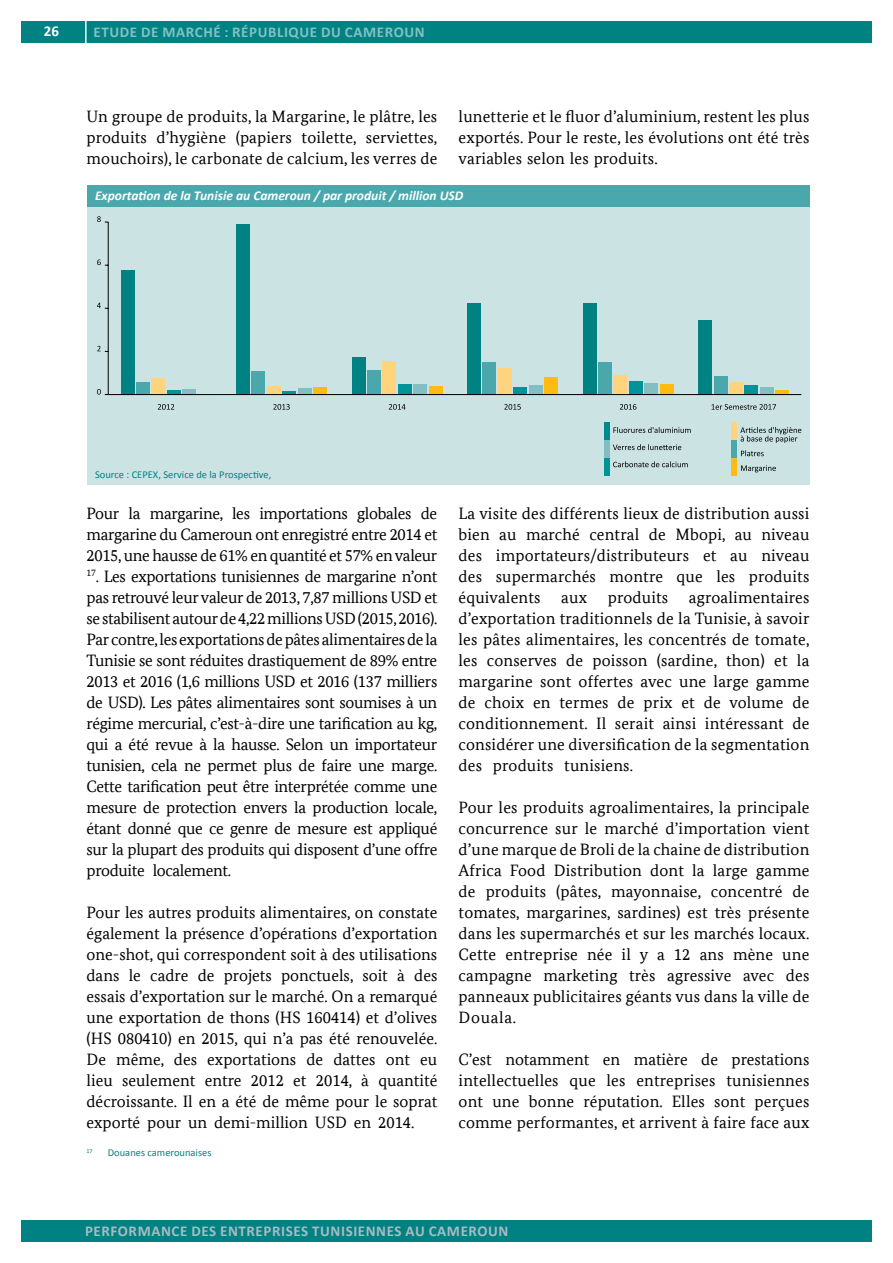
<style>
.page{position:relative;width:893px;height:1263px;background:#fff}
.page>*{position:absolute;margin:0;border:0;box-sizing:border-box;transform-origin:0 0}
.t1{font:16.5px/21px "Bundes Serif Office T";letter-spacing:.01em;color:#000;text-align:justify}
.t2{font:700 15px "Calibri";letter-spacing:.04em;color:#abbac3}
.t3{font:700 15px "Calibri";letter-spacing:.04em;color:#85c0c3}
.t4{font:700 15px "Calibri";color:#fff}
.t5{font:italic 700 13.5px "Calibri";color:#fff}
.t6{font:10.5px "Calibri";color:#008283}
.t7{font:6.15px "Calibri";color:#008283}
</style>
<div class="page">
<div style="left:21px;top:21px;width:851px;height:22px;background:#008283"></div>
<div style="left:21px;top:1220px;width:851px;height:22px;background:#008283"></div>
<hr style="left:85px;top:17px;width:2px;height:30px;background:#fff">
<div style="left:87px;top:185px;width:722px;height:299px;background:#cbe3e3"></div>
<div style="left:87px;top:185px;width:722px;height:21px;background:#4aa8ac"></div>
<hr style="left:108px;top:222px;width:1px;height:173px;background:#000">
<svg style="left:97px;top:389px;width:11px;height:6px"></svg>
<svg style="left:97px;top:346px;width:11px;height:6px"></svg>
<svg style="left:97px;top:303px;width:11px;height:6px"></svg>
<svg style="left:97px;top:259px;width:11px;height:7px"></svg>
<svg style="left:97px;top:216px;width:11px;height:7px"></svg>
<div style="left:313px;top:387px;width:14px;height:8px;background:#febc11"></div>
<div style="left:429px;top:386px;width:13px;height:9px;background:#febc11"></div>
<div style="left:544px;top:377px;width:14px;height:18px;background:#febc11"></div>
<div style="left:660px;top:384px;width:13px;height:11px;background:#febc11"></div>
<div style="left:775px;top:390px;width:14px;height:5px;background:#febc11"></div>
<div style="left:182px;top:389px;width:14px;height:6px;background:#83bec2"></div>
<div style="left:298px;top:388px;width:14px;height:7px;background:#83bec2"></div>
<div style="left:413px;top:384px;width:14px;height:11px;background:#83bec2"></div>
<div style="left:529px;top:385px;width:14px;height:10px;background:#83bec2"></div>
<div style="left:644px;top:383px;width:14px;height:12px;background:#83bec2"></div>
<div style="left:760px;top:387px;width:14px;height:8px;background:#83bec2"></div>
<div style="left:167px;top:390px;width:14px;height:5px;background:#009397"></div>
<hr style="left:282px;top:392px;width:14px;height:3px;background:#009397">
<div style="left:398px;top:384px;width:14px;height:11px;background:#009397"></div>
<div style="left:513px;top:387px;width:14px;height:8px;background:#009397"></div>
<div style="left:629px;top:381px;width:14px;height:14px;background:#009397"></div>
<div style="left:744px;top:385px;width:14px;height:10px;background:#009397"></div>
<div style="left:151px;top:378px;width:14px;height:17px;background:#ffd47c"></div>
<div style="left:267px;top:386px;width:14px;height:9px;background:#ffd47c"></div>
<div style="left:382px;top:361px;width:14px;height:34px;background:#ffd47c"></div>
<div style="left:498px;top:368px;width:14px;height:27px;background:#ffd47c"></div>
<div style="left:613px;top:375px;width:14px;height:20px;background:#ffd47c"></div>
<div style="left:729px;top:382px;width:14px;height:13px;background:#ffd47c"></div>
<div style="left:136px;top:382px;width:14px;height:13px;background:#4aa8ac"></div>
<div style="left:252px;top:371px;width:13px;height:24px;background:#4aa8ac"></div>
<div style="left:367px;top:370px;width:14px;height:25px;background:#4aa8ac"></div>
<div style="left:483px;top:362px;width:13px;height:33px;background:#4aa8ac"></div>
<div style="left:598px;top:362px;width:14px;height:33px;background:#4aa8ac"></div>
<div style="left:714px;top:376px;width:13px;height:19px;background:#4aa8ac"></div>
<div style="left:121px;top:270px;width:13px;height:125px;background:#008283"></div>
<div style="left:236px;top:225px;width:14px;height:170px;background:#008283"></div>
<div style="left:352px;top:357px;width:13px;height:38px;background:#008283"></div>
<div style="left:467px;top:303px;width:14px;height:92px;background:#008283"></div>
<div style="left:583px;top:303px;width:13px;height:92px;background:#008283"></div>
<div style="left:698px;top:320px;width:14px;height:75px;background:#008283"></div>
<svg style="left:711px;top:404px;width:65px;height:6px"></svg>
<svg style="left:620px;top:404px;width:16px;height:6px"></svg>
<svg style="left:504px;top:404px;width:17px;height:6px"></svg>
<svg style="left:389px;top:404px;width:16px;height:6px"></svg>
<svg style="left:273px;top:404px;width:17px;height:6px"></svg>
<svg style="left:158px;top:404px;width:16px;height:6px"></svg>
<hr style="left:108px;top:394px;width:693px;height:1px;background:#000">
<svg style="left:613px;top:427px;width:78px;height:6px"></svg>
<svg style="left:613px;top:444px;width:68px;height:6px"></svg>
<svg style="left:613px;top:461px;width:75px;height:6px"></svg>
<div style="left:604px;top:422px;width:5px;height:18px;background:#008a8d"></div>
<div style="left:604px;top:440px;width:5px;height:18px;background:#83bec2"></div>
<div style="left:604px;top:458px;width:5px;height:18px;background:#009397"></div>
<svg style="left:740px;top:427px;width:61px;height:16px"></svg>
<svg style="left:741px;top:450px;width:23px;height:6px"></svg>
<svg style="left:741px;top:465px;width:35px;height:7px"></svg>
<div style="left:731px;top:422px;width:6px;height:18px;background:#ffd47c"></div>
<div style="left:731px;top:440px;width:6px;height:18px;background:#4aa8ac"></div>
<div style="left:731px;top:458px;width:6px;height:18px;background:#febc11"></div>
<p class="t4" style="left:44px;top:22px;width:17px">26</p>
<p class="t3" style="left:94px;top:22px;width:333px">ETUDE DE MARCHÉ : RÉPUBLIQUE DU CAMEROUN</p>
<p class="t1" style="left:87px;top:105px;width:352px">Un groupe de produits, la Margarine, le plâtre, les produits d’hygiène (papiers toilette, serviettes, mouchoirs), le carbonate de calcium, les verres de</p>
<p class="t1" style="left:459px;top:105px;width:352px">lunetterie et le fluor d’aluminium, restent les plus exportés. Pour le reste, les évolutions ont été très variables selon les produits.</p>
<p class="t5" style="left:95px;top:187px;width:370px">Exportation de la Tunisie au Cameroun / par produit / million USD</p>
<p class="t6" style="left:95px;top:468px;width:178px">Source : CEPEX, Service de la Prospective,</p>
<p class="t1" style="left:87px;top:503px;width:352px">Pour la margarine, les importations globales de margarine du Cameroun ont enregistré entre 2014 et 2015, une hausse de 61% en quantité et 57% en valeur</p>
<p class="t1" style="left:87px;top:566px;width:352px"><sup>17</sup>. Les exportations tunisiennes de margarine n’ont pas retrouvé leur valeur de 2013, 7,87 millions USD et se stabilisent autour de 4,22 millions USD (2015, 2016).<br>Par contre, les exportations de pâtes alimentaires de la Tunisie se sont réduites drastiquement de 89% entre 2013 et 2016 (1,6 millions USD et 2016 (137 milliers de USD). Les pâtes alimentaires sont soumises à un régime mercurial, c’est-à-dire une tarification au kg, qui a été revue à la hausse. Selon un importateur tunisien, cela ne permet plus de faire une marge.<br>Cette tarification peut être interprétée comme une mesure de protection envers la production locale, étant donné que ce genre de mesure est appliqué sur la plupart des produits qui disposent d’une offre produite localement.</p>
<p class="t1" style="left:87px;top:902px;width:352px">Pour les autres produits alimentaires, on constate également la présence d’opérations d’exportation one-shot, qui correspondent soit à des utilisations dans le cadre de projets ponctuels, soit à des essais d’exportation sur le marché. On a remarqué une exportation de thons (HS 160414) et d’olives (HS 080410) en 2015, qui n’a pas été renouvelée.<br>De même, des exportations de dattes ont eu lieu seulement entre 2012 et 2014, à quantité décroissante. Il en a été de même pour le soprat exporté pour un demi-million USD en 2014.</p>
<p class="t7" style="left:87px;top:1146px;width:8px">17</p>
<p class="t6" style="left:108px;top:1146px;width:105px">Douanes camerounaises</p>
<p class="t1" style="left:459px;top:503px;width:352px">La visite des différents lieux de distribution aussi bien au marché central de Mbopi, au niveau des importateurs/distributeurs et au niveau des supermarchés montre que les produits équivalents</p>
<p class="t1" style="left:459px;top:587px;width:352px;text-indent:230px">agroalimentaires d’exportation traditionnels de la Tunisie, à savoir les pâtes alimentaires, les concentrés de tomate, les conserves de poisson (sardine, thon) et la margarine sont offertes avec une large gamme de choix en termes de prix et de volume de conditionnement. Il serait ainsi intéressant de considérer une diversification de la segmentation des produits tunisiens.</p>
<p class="t1" style="left:459px;top:797px;width:352px">Pour les produits agroalimentaires, la principale concurrence sur le marché d’importation vient d’une marque de Broli de la chaine de distribution Africa Food Distribution dont la large gamme de produits (pâtes, mayonnaise, concentré de tomates, margarines, sardines) est très présente dans les supermarchés et sur les marchés locaux.<br>Cette entreprise née il y a 12 ans mène une campagne marketing très agressive avec des panneaux publicitaires géants vus dans la ville de Douala.</p>
<p class="t1" style="left:459px;top:1049px;width:352px">C’est notamment en matière de prestations intellectuelles que les entreprises tunisiennes ont une bonne réputation. Elles sont perçues comme performantes, et arrivent à faire face aux</p>
<p class="t1" style="left:561px;top:587px;width:27px">aux</p>
<p class="t1" style="left:608px;top:587px;width:62px">produits</p>
<p class="t2" style="left:85px;top:1221px;width:45px">PERFORMA</p>
<p class="t2" style="left:161px;top:1221px;width:87px">NCE DES ENTREPRISES</p>
<p class="t2" style="left:312px;top:1221px;width:36px">TUNISIE</p>
<p class="t2" style="left:366px;top:1221px;width:83px">NNES AU CAMEROU</p>
<p class="t2" style="left:499px;top:1221px;width:11px">N</p>
</div>
